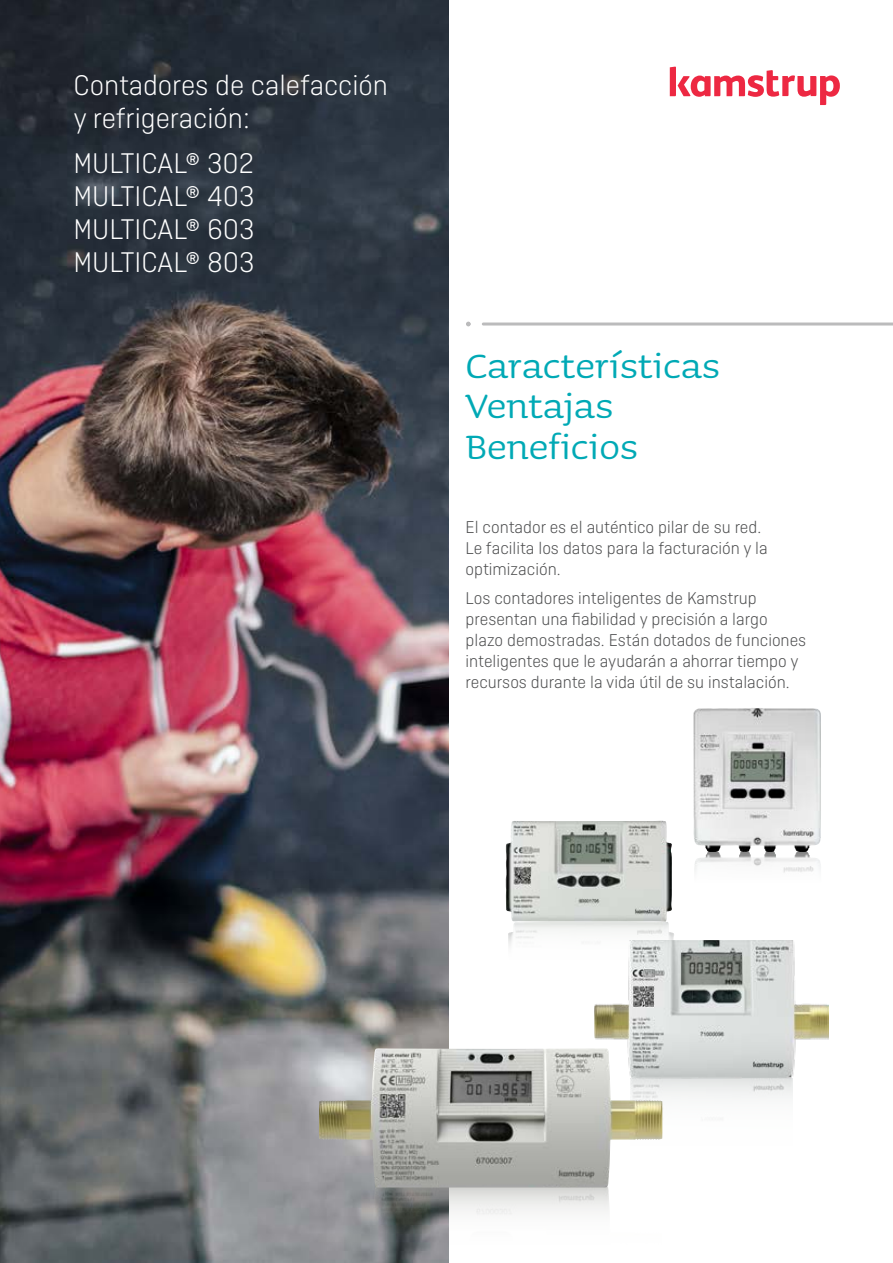
<style>
.page{position:relative;width:893px;height:1263px;background:#fff}
.page>*{position:absolute;margin:0;border:0;box-sizing:border-box;transform-origin:0 0}
.t1{font:45px/40.5px "Sauna Pro";color:#00a9b5}
.t2{font:300 30px/33px "Ciutadella";color:#fff}
.t3{font:300 18px/21px "Ciutadella";color:#4b4c4d}
</style>
<div class="page">
<img style="left:693px;top:708px;width:128px;height:233px">
<img style="left:0;top:0;width:449px;height:1263px">
<img style="left:505px;top:821px;width:167px;height:101px">
<img style="left:508px;top:922px;width:167px;height:101px">
<svg style="left:670px;top:67px;width:170px;height:38px"></svg>
<svg style="left:466px;top:322px;width:427px;height:4px;background:#cdcdcd"></svg>
<img style="left:595px;top:941px;width:233px;height:137px">
<img style="left:662px;top:1078px;width:131px;height:61px">
<img style="left:319px;top:1049px;width:343px;height:214px">
<h2 class="t2" style="left:73px;top:68px;width:316px">Contadores de calefacción y refrigeración:</h2>
<h2 class="t2" style="left:73px;top:147px;width:183px;text-align:justify">MULTICAL® 302<br>MULTICAL® 403<br>MULTICAL® 603<br>MULTICAL® 803</h2>
<h1 class="t1" style="left:466px;top:345px;width:256px">Características<br>Ventajas<br>Beneficios</h1>
<p class="t3" style="left:466px;top:516px;width:304px">El contador es el auténtico pilar de su red.<br>Le facilita los datos para la facturación y la optimización.</p>
<p class="t3" style="left:466px;top:588px;width:342px">Los contadores inteligentes de Kamstrup presentan una fiabilidad y precisión a largo plazo demostradas. Están dotados de funciones inteligentes que le ayudarán a ahorrar tiempo y recursos durante la vida útil de su instalación.</p>
</div>
